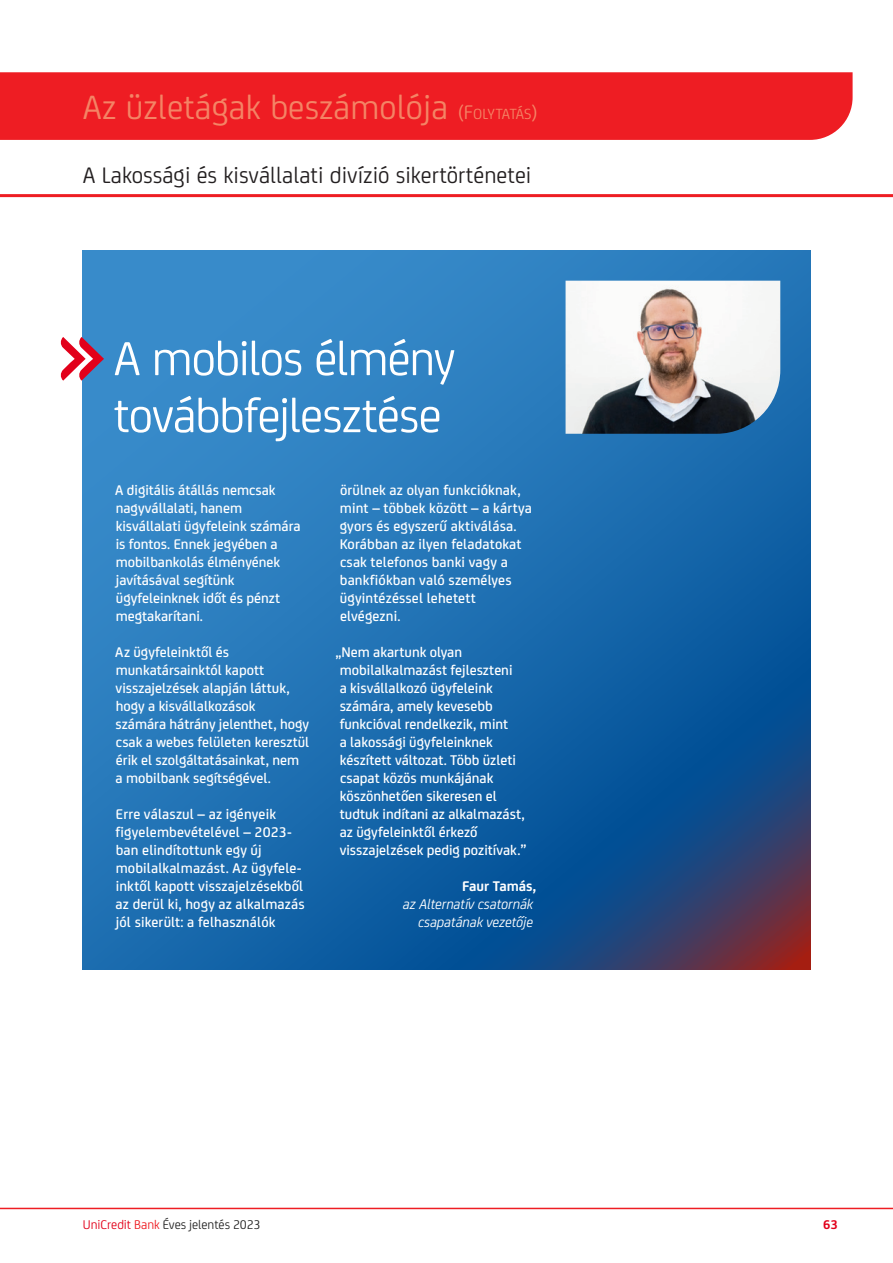
<style>
.page{position:relative;width:893px;height:1263px;background:#fff}
.page>*{position:absolute;margin:0;border:0;box-sizing:border-box;transform-origin:0 0}
.CaseStudy_Heading2{font:51px/57px "Uni Credit";letter-spacing:-.025em;color:#fff}
.t1{font:36px "Uni Credit";letter-spacing:.005em;color:#f48465}
._03_Vonal_felett_Cim{font:24px "Uni Credit";color:#231f20}
.Text_10_12_GRID_SP{font:500 15px/18px "Uni Credit";color:#fff}
.Text_10_12_GRID_SP-2{font:italic 15px/18px "Uni Credit";letter-spacing:-.01em;color:#fff;text-align:right}
.t2{font:13.5px "Uni Credit";letter-spacing:-.005em;color:#262626}
.t3{font:700 13.5px "Uni Credit";color:#e2001a}
.s1{font-size:21px}
.s2{font-size:15.75px}
.s3{font-weight:700;font-style:normal}
.s4{color:#e2001a}
.s5{color:#ee1d23}
</style>
<div class="page">
<svg style="left:83px;top:251px;width:727px;height:718px;background:#216dae"></svg>
<img style="left:566px;top:281px;width:214px;height:153px">
<svg style="left:60px;top:337px;width:44px;height:44px"></svg>
<hr style="left:0;top:1208px;width:893px;height:1px;background:#ee1d23">
<div style="left:0;top:72px;width:853px;height:68px;background:#ee1d23"></div>
<hr style="left:0;top:194px;width:893px;height:3px;background:#ee1d23">
<h2 class="t1" style="left:83px;top:82px;width:456px">Az üzletágak beszámolója <span class="s1">(F</span><span class="s2">OLYTATÁS</span><span class="s1">)</span></h2>
<p class="_03_Vonal_felett_Cim" style="left:83px;top:158px;width:450px">A Lakossági és kisvállalati divízió sikertörténetei</p>
<h3 class="CaseStudy_Heading2" style="left:114px;top:327px;width:343px">A mobilos élmény továbbfejlesztése</h3>
<p class="Text_10_12_GRID_SP" style="left:115px;top:480px;width:187px">A digitális átállás nemcsak nagyvállalati, hanem kisvállalati ügyfeleink számára is fontos. Ennek jegyében a mobilbankolás élményének javításával segítünk ügyfeleinknek időt és pénzt megtakarítani.</p>
<p class="Text_10_12_GRID_SP" style="left:115px;top:642px;width:195px">Az ügyfeleinktől és munkatársainktól kapott visszajelzések alapján láttuk, hogy a kisvállalkozások számára hátrány jelenthet, hogy csak a webes felületen keresztül érik el szolgáltatásainkat, nem a mobilbank segítségével.</p>
<p class="Text_10_12_GRID_SP" style="left:116px;top:804px;width:190px">Erre válaszul – az igényeik figyelembevételével – 2023- ban elindítottunk egy új mobilalkalmazást. Az ügyfele&shy;inktől kapott visszajelzésekből az derül ki, hogy az alkalmazás jól sikerült: a felhasználók</p>
<p class="Text_10_12_GRID_SP" style="left:340px;top:480px;width:194px">örülnek az olyan funkcióknak, mint – többek között – a kártya gyors és egyszerű aktiválása.<br>Korábban az ilyen feladatokat csak telefonos banki vagy a bankfiókban való személyes ügyintézéssel lehetett elvégezni.</p>
<p class="Text_10_12_GRID_SP" style="left:335px;top:642px;width:193px">„Nem akartunk olyan mobilalkalmazást fejleszteni<br>a kisvállalkozó ügyfeleink számára, amely kevesebb funkcióval rendelkezik, mint<br>a lakossági ügyfeleinknek készített változat. Több üzleti csapat közös munkájának köszönhetően sikeresen el tudtuk indítani az alkalmazást, az ügyfeleinktől érkező visszajelzések pedig pozitívak.”</p>
<p class="Text_10_12_GRID_SP-2" style="left:403px;top:876px;width:135px"><span class="s3">Faur Tamás,<br></span>az Alternatív csatornák csapatának vezetője</p>
<p class="t2" style="left:83px;top:1215px;width:179px"><span class="s4">UniCredit</span> <span class="s5">Bank</span> Éves jelentés 2023</p>
<p class="t3" style="left:823px;top:1214px;width:16px">63</p>
</div>
